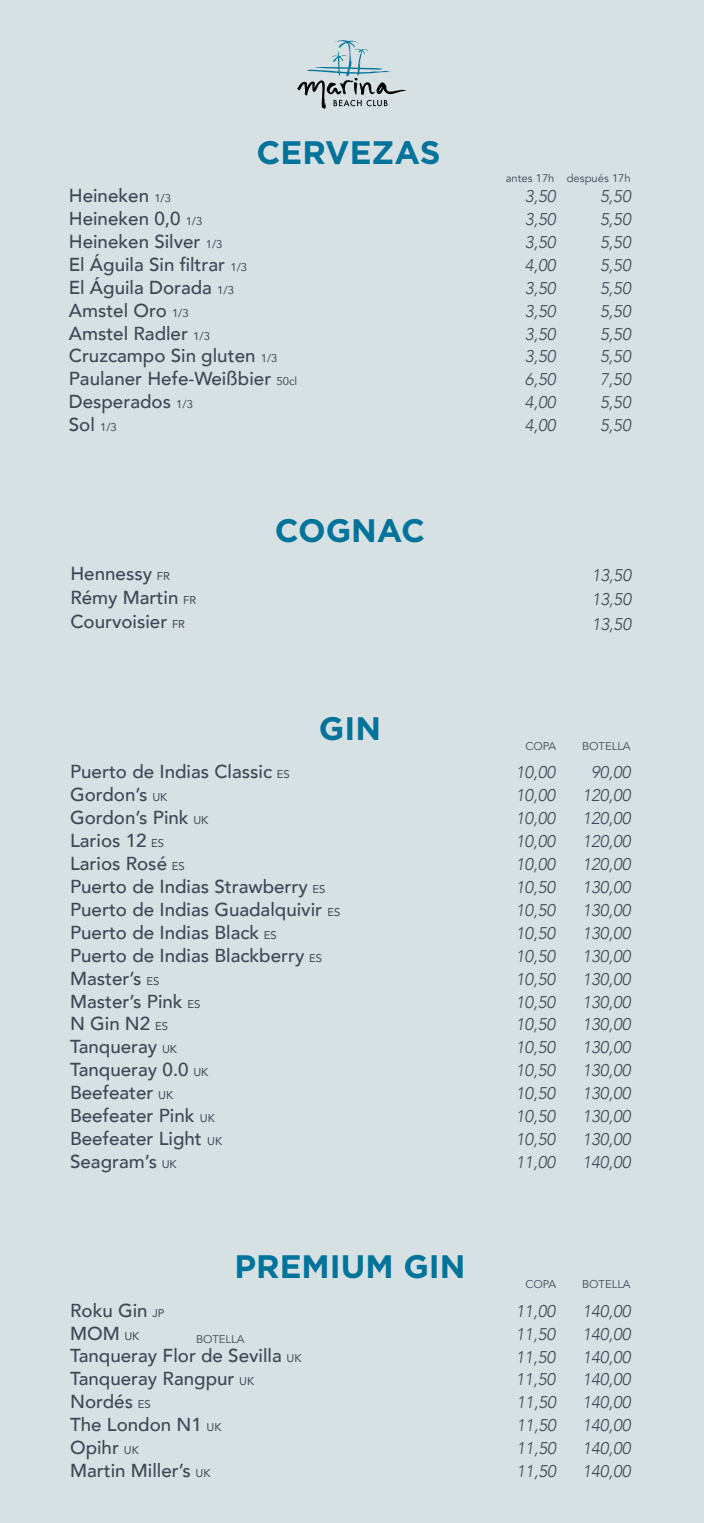
<style>
.page{position:relative;width:704px;height:1523px;background:#fff}
.page>*{position:absolute;margin:0;border:0;box-sizing:border-box;transform-origin:0 0}
.t1{font:700 32.5px "Gotham Pro";color:#00739a}
.t2{font:500 18.75px/22.9px "Avenir";color:#3d4657}
.t3{font:italic 300 16.88px/22.9px "Avenir";color:#3d4657;text-align:justify}
.t4{font:11.25px "Avenir";color:#3d4657}
.s1{font-weight:400;font-size:11.25px}
</style>
<div class="page">
<div style="left:0;top:0;width:703px;height:1522px;background:#d7e1e3"></div>
<svg style="left:297px;top:40px;width:110px;height:69px"></svg>
<h1 class="t1" style="left:256px;top:133px;width:185px">CERVEZAS</h1>
<p class="t4" style="left:505px;top:171px;width:126px">antes 17h después 17h</p>
<p class="t2" style="left:69px;top:183px;width:180px">Heineken <span class="s1">1/3<br></span>Heineken 0,0 <span class="s1">1/3<br></span>Heineken Silver <span class="s1">1/3<br></span>El Águila Sin filtrar <span class="s1">1/3<br></span>El Águila Dorada <span class="s1">1/3<br></span>Amstel Oro <span class="s1">1/3<br></span>Amstel Radler <span class="s1">1/3</span></p>
<p class="t3" style="left:524px;top:185px;width:32px">3,50</p>
<p class="t3" style="left:599px;top:185px;width:32px">5,50</p>
<p class="t3" style="left:524px;top:208px;width:32px">3,50</p>
<p class="t3" style="left:599px;top:208px;width:32px">5,50</p>
<p class="t3" style="left:524px;top:231px;width:32px">3,50</p>
<p class="t3" style="left:599px;top:231px;width:32px">5,50</p>
<p class="t3" style="left:524px;top:276px;width:32px">3,50</p>
<p class="t3" style="left:599px;top:276px;width:32px">5,50</p>
<p class="t3" style="left:524px;top:299px;width:32px">3,50</p>
<p class="t3" style="left:599px;top:299px;width:32px">5,50</p>
<p class="t3" style="left:524px;top:322px;width:32px">3,50</p>
<p class="t3" style="left:599px;top:322px;width:32px">5,50</p>
<p class="t3" style="left:524px;top:253px;width:32px">4,00</p>
<p class="t3" style="left:599px;top:253px;width:32px">5,50</p>
<p class="t2" style="left:69px;top:343px;width:230px">Cruzcampo Sin gluten <span class="s1">1/3<br></span>Paulaner Hefe-Weißbier <span class="s1">50cl</span></p>
<p class="t3" style="left:524px;top:345px;width:32px">3,50</p>
<p class="t3" style="left:599px;top:345px;width:32px">5,50</p>
<p class="t3" style="left:524px;top:368px;width:32px">6,50</p>
<p class="t3" style="left:599px;top:368px;width:32px">7,50</p>
<p class="t3" style="left:524px;top:391px;width:32px">4,00</p>
<p class="t3" style="left:599px;top:391px;width:32px">5,50</p>
<p class="t3" style="left:524px;top:414px;width:32px">4,00</p>
<p class="t3" style="left:599px;top:414px;width:32px">5,50</p>
<p class="t2" style="left:69px;top:389px;width:125px">Desperados <span class="s1">1/3<br></span>Sol <span class="s1">1/3</span></p>
<h1 class="t1" style="left:274px;top:511px;width:152px">COGNAC</h1>
<p class="t2" style="left:70px;top:561px;width:101px">Hennessy <span class="s1">FR</span></p>
<p class="t3" style="left:591px;top:564px;width:41px">13,50</p>
<p class="t2" style="left:70px;top:585px;width:127px">Rémy Martin <span class="s1">FR</span></p>
<p class="t3" style="left:591px;top:588px;width:41px">13,50</p>
<p class="t2" style="left:70px;top:609px;width:116px">Courvoisier <span class="s1">FR</span></p>
<p class="t3" style="left:591px;top:612px;width:41px">13,50</p>
<p class="t2" style="left:70px;top:759px;width:221px">Puerto de Indias Classic <span class="s1">ES<br></span>Gordon’s <span class="s1">UK<br></span>Gordon’s Pink <span class="s1">UK<br></span>Larios 12 <span class="s1">ES<br></span>Larios Rosé <span class="s1">ES</span></p>
<h1 class="t1" style="left:319px;top:709px;width:64px">GIN</h1>
<p class="t4" style="left:525px;top:739px;width:32px">COPA</p>
<p class="t4" style="left:581px;top:739px;width:50px">BOTELLA</p>
<p class="t3" style="left:515px;top:761px;width:41px">10,00<br>10,00<br>10,00<br>10,00<br>10,00</p>
<p class="t3" style="left:590px;top:761px;width:41px">90,00</p>
<p class="t3" style="left:582px;top:784px;width:50px">120,00<br>120,00<br>120,00<br>120,00</p>
<p class="t2" style="left:70px;top:874px;width:257px">Puerto de Indias Strawberry <span class="s1">ES</span></p>
<p class="t3" style="left:515px;top:875px;width:41px">10,50</p>
<p class="t3" style="left:582px;top:875px;width:50px">130,00</p>
<p class="t2" style="left:70px;top:897px;width:271px">Puerto de Indias Guadalquivir <span class="s1">ES</span></p>
<p class="t3" style="left:515px;top:898px;width:41px">10,50</p>
<p class="t3" style="left:582px;top:898px;width:50px">130,00</p>
<p class="t2" style="left:70px;top:919px;width:208px">Puerto de Indias Black <span class="s1">ES</span></p>
<p class="t3" style="left:515px;top:921px;width:41px">10,50</p>
<p class="t3" style="left:582px;top:921px;width:50px">130,00</p>
<p class="t2" style="left:70px;top:942px;width:253px">Puerto de Indias Blackberry <span class="s1">ES</span></p>
<p class="t3" style="left:515px;top:944px;width:41px">10,50</p>
<p class="t3" style="left:582px;top:944px;width:50px">130,00</p>
<p class="t2" style="left:70px;top:965px;width:91px">Master’s <span class="s1">ES</span></p>
<p class="t3" style="left:515px;top:967px;width:41px">10,50</p>
<p class="t3" style="left:582px;top:967px;width:50px">130,00</p>
<p class="t2" style="left:70px;top:988px;width:132px">Master’s Pink <span class="s1">ES</span></p>
<p class="t3" style="left:515px;top:990px;width:41px">10,50</p>
<p class="t3" style="left:582px;top:990px;width:50px">130,00</p>
<p class="t2" style="left:70px;top:1011px;width:99px">N Gin N2 <span class="s1">ES</span></p>
<p class="t3" style="left:515px;top:1013px;width:41px">10,50</p>
<p class="t3" style="left:582px;top:1013px;width:50px">130,00</p>
<p class="t2" style="left:70px;top:1034px;width:108px">Tanqueray <span class="s1">UK</span></p>
<p class="t3" style="left:515px;top:1036px;width:41px">10,50</p>
<p class="t3" style="left:582px;top:1036px;width:50px">130,00</p>
<p class="t2" style="left:70px;top:1057px;width:140px">Tanqueray 0.0 <span class="s1">UK</span></p>
<p class="t3" style="left:515px;top:1059px;width:41px">10,50</p>
<p class="t3" style="left:582px;top:1059px;width:50px">130,00</p>
<p class="t2" style="left:70px;top:1080px;width:153px">Beefeater <span class="s1">UK<br></span>Beefeater Pink <span class="s1">UK<br></span>Beefeater Light <span class="s1">UK</span></p>
<p class="t3" style="left:515px;top:1082px;width:41px">10,50<br>10,50<br>10,50</p>
<p class="t3" style="left:582px;top:1082px;width:50px">130,00<br>130,00<br>130,00</p>
<p class="t2" style="left:70px;top:1149px;width:108px">Seagram’s <span class="s1">UK</span></p>
<h1 class="t1" style="left:234px;top:1248px;width:232px">PREMIUM GIN</h1>
<p class="t3" style="left:515px;top:1150px;width:41px">11,00</p>
<p class="t3" style="left:582px;top:1150px;width:50px">140,00</p>
<p class="t4" style="left:525px;top:1277px;width:32px">COPA</p>
<p class="t4" style="left:581px;top:1277px;width:50px">BOTELLA</p>
<p class="t2" style="left:70px;top:1297px;width:233px">Roku Gin <span class="s1">JP<br></span>MOM <span class="s1">UK<br></span>Tanqueray Flor de Sevilla <span class="s1">UK<br></span>Tanqueray Rangpur <span class="s1">UK</span></p>
<p class="t3" style="left:515px;top:1299px;width:41px">11,00<br>11,50<br>11,50<br>11,50</p>
<p class="t3" style="left:582px;top:1299px;width:50px">140,00<br>140,00<br>140,00<br>140,00</p>
<p class="t4" style="left:196px;top:1332px;width:50px">BOTELLA</p>
<p class="t2" style="left:70px;top:1389px;width:153px">Nordés <span class="s1">ES<br></span>The London N1 <span class="s1">UK<br></span>Opihr <span class="s1">UK<br></span>Martin Miller’s <span class="s1">UK</span></p>
<p class="t3" style="left:516px;top:1391px;width:41px">11,50</p>
<p class="t3" style="left:582px;top:1391px;width:50px">140,00</p>
<p class="t3" style="left:516px;top:1414px;width:41px">11,50</p>
<p class="t3" style="left:582px;top:1414px;width:50px">140,00</p>
<p class="t3" style="left:516px;top:1436px;width:41px">11,50</p>
<p class="t3" style="left:582px;top:1436px;width:50px">140,00</p>
<p class="t3" style="left:516px;top:1459px;width:41px">11,50</p>
<p class="t3" style="left:582px;top:1459px;width:50px">140,00</p>
</div>
